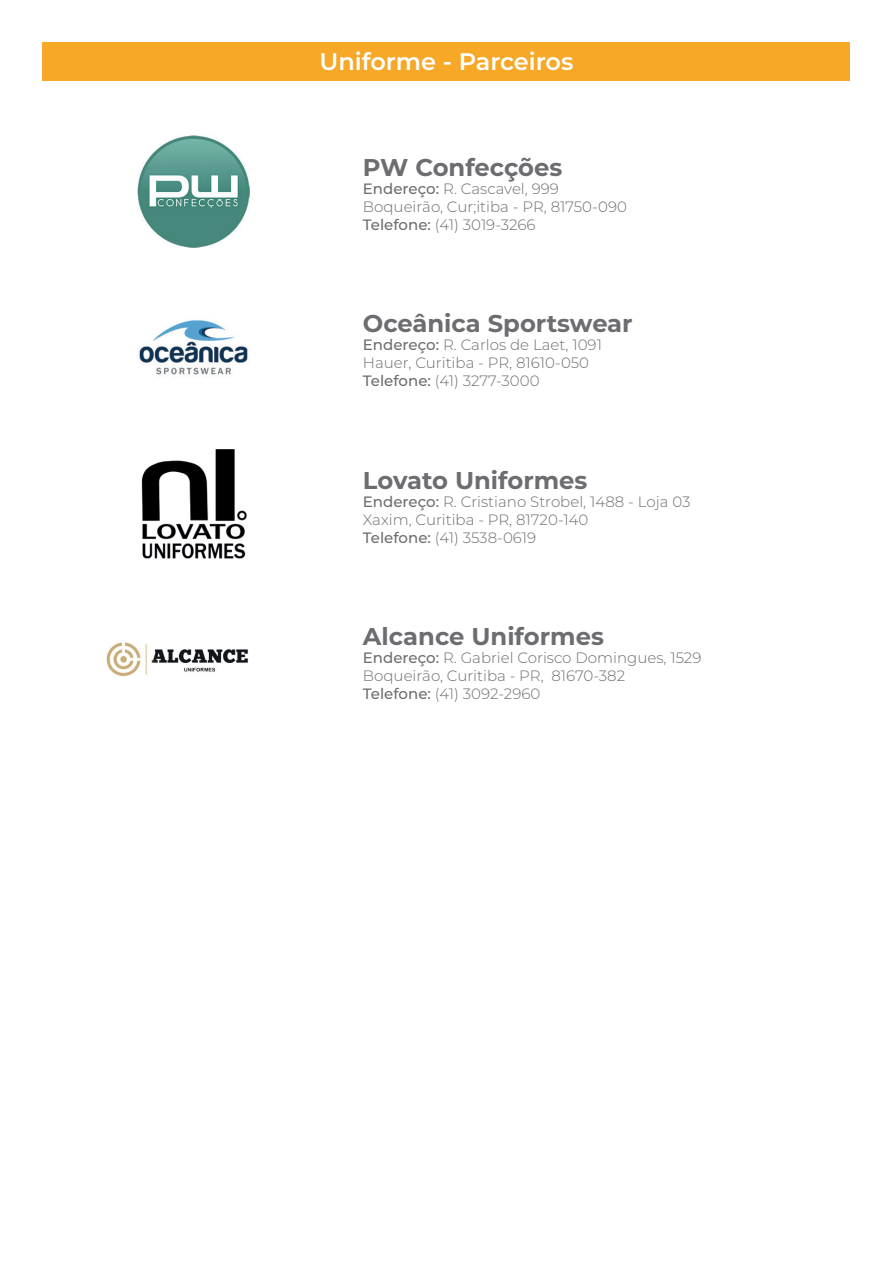
<style>
.page{position:relative;width:893px;height:1263px;background:#fff}
.page>*{position:absolute;margin:0;border:0;box-sizing:border-box;transform-origin:0 0}
.t1{font:700 24.3px "Montserrat";color:#6c6d70}
.t2{font:600 24px "Montserrat";color:#fff}
.t3{font:300 15px/18px "Montserrat";color:#6c6d70}
.s1{font-weight:500}
</style>
<div class="page">
<div style="left:43px;top:43px;width:807px;height:38px;background:#f6a826"></div>
<img style="left:141px;top:449px;width:106px;height:110px">
<img style="left:138px;top:136px;width:111px;height:111px">
<img style="left:139px;top:320px;width:109px;height:55px">
<img style="left:106px;top:642px;width:143px;height:35px">
<h2 class="t2" style="left:319px;top:44px;width:255px">Uniforme - Parceiros</h2>
<h1 class="t1" style="left:363px;top:150px;width:201px">PW Confecções</h1>
<p class="t3" style="left:363px;top:179px;width:265px"><span class="s1">Endereço:</span> R. Cascavel, 999<br>Boqueirão, Cur;itiba - PR, 81750-090<br><span class="s1">Telefone:</span> (41) 3019-3266</p>
<h1 class="t1" style="left:363px;top:306px;width:271px">Oceânica Sportswear</h1>
<p class="t3" style="left:363px;top:336px;width:241px"><span class="s1">Endereço:</span> R. Carlos de Laet, 1091<br>Hauer, Curitiba - PR, 81610-050<br><span class="s1">Telefone:</span> (41) 3277-3000</p>
<h1 class="t1" style="left:363px;top:462px;width:226px">Lovato Uniformes</h1>
<p class="t3" style="left:363px;top:492px;width:329px"><span class="s1">Endereço:</span> R. Cristiano Strobel, 1488 - Loja 03<br>Xaxim, Curitiba - PR, 81720-140<br><span class="s1">Telefone:</span> (41) 3538-0619</p>
<h1 class="t1" style="left:363px;top:619px;width:242px">Alcance Uniformes</h1>
<p class="t3" style="left:363px;top:648px;width:340px"><span class="s1">Endereço:</span> R. Gabriel Corisco Domingues, 1529<br>Boqueirão, Curitiba - PR, 81670-382<br><span class="s1">Telefone:</span> (41) 3092-2960</p>
</div>
